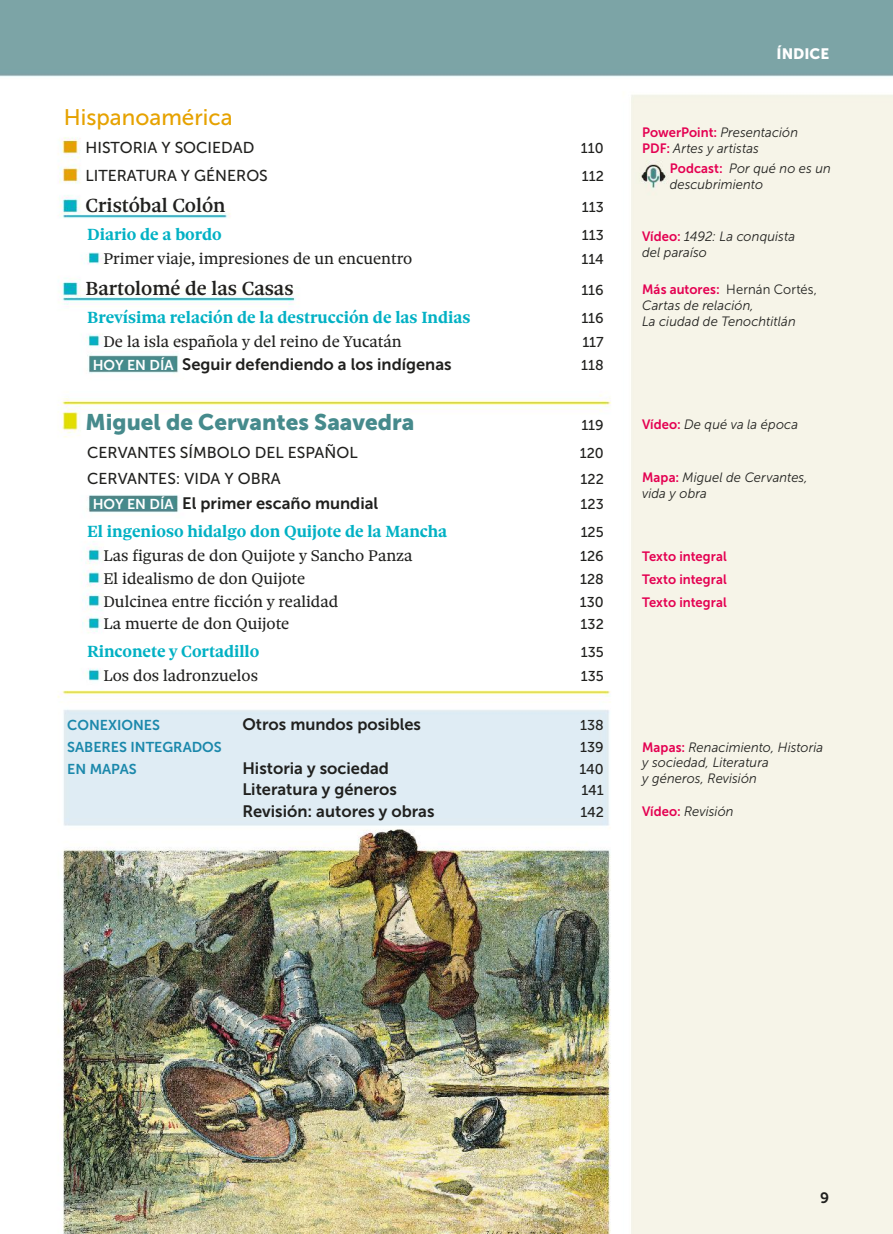
<style>
.page{position:relative;width:893px;height:1234px;background:#fff}
.page>*{position:absolute;margin:0;border:0;box-sizing:border-box;transform-origin:0 0}
.t1{font:22.5px "Museo Sans 900";color:#468a8c}
.t2{font:22.5px "Museo Sans 500";color:#e6a200}
.t3{font:500 20.25px "Sole Serif Text";color:#20201e}
.t4{font:700 17.25px "Sole Serif Text";color:#02b1c4}
.t5{font:16.5px "Sole Serif Text";color:#20201e}
.t6{font:16.5px "Museo Sans 700";color:#20201e}
.t7{font:15.75px "Museo Sans 500";color:#20201e}
.t8{font:15px "Museo Sans 900";color:#fff}
.t9{font:15px "Museo Sans 700";color:#20201e}
.t10{font:14.25px "Museo Sans 500";color:#20201e}
.t11{font:14.25px "Museo Sans 700";color:#1b88ab}
.t12{font:italic 13.5px/15.8px "Museo Sans 300";letter-spacing:.005em;color:#20201e;scale:.96 1}
.t13{font:13.5px/22.6px "Museo Sans 700";letter-spacing:.005em;color:#e40051;text-align:justify;scale:.96 1}
.s1{font-size:14.25px;color:#fff}
.s2{font-family:"Museo Sans 700";font-style:normal;color:#e40051}
.s3{font-style:normal}
</style>
<div class="page">
<img style="left:0;top:0;width:893px;height:1233px">
<h1 class="t2" style="left:64px;top:104px;width:170px">Hispanoamérica</h1>
<p class="t7" style="left:86px;top:139px;width:170px">HISTORIA Y SOCIEDAD</p>
<p class="t10" style="left:581px;top:140px;width:24px">110</p>
<p class="t7" style="left:86px;top:167px;width:184px">LITERATURA Y GÉNEROS</p>
<p class="t10" style="left:582px;top:168px;width:24px">112</p>
<h2 class="t3" style="left:85px;top:198px;width:142px">Cristóbal Colón</h2>
<p class="t10" style="left:582px;top:199px;width:24px">113</p>
<p class="t4" style="left:87px;top:228px;width:136px">Diario de a bordo</p>
<p class="t10" style="left:582px;top:227px;width:24px">113</p>
<p class="t5" style="left:103px;top:253px;width:310px">Primer viaje, impresiones de un encuentro</p>
<p class="t10" style="left:581px;top:251px;width:24px">114</p>
<h2 class="t3" style="left:85px;top:281px;width:210px">Bartolomé de las Casas</h2>
<p class="t10" style="left:581px;top:282px;width:24px">116</p>
<p class="t4" style="left:87px;top:311px;width:385px">Brevísima relación de la destrucción de las Indias</p>
<p class="t10" style="left:581px;top:310px;width:24px">116</p>
<p class="t5" style="left:103px;top:335px;width:300px">De la isla española y del reino de Yucatán</p>
<p class="t10" style="left:582px;top:334px;width:23px">117</p>
<p class="t6" style="left:93px;top:358px;width:360px"><span class="s1">HOY EN DÍA</span> Seguir defendiendo a los indígenas</p>
<p class="t10" style="left:581px;top:356px;width:24px">118</p>
<h1 class="t1" style="left:86px;top:408px;width:330px">Miguel de Cervantes Saavedra</h1>
<p class="t10" style="left:581px;top:416px;width:24px">119</p>
<p class="t7" style="left:87px;top:443px;width:272px">CERVANTES SÍMBOLO DEL ESPAÑOL</p>
<p class="t10" style="left:580px;top:444px;width:26px">120</p>
<p class="t7" style="left:87px;top:469px;width:195px">CERVANTES: VIDA Y OBRA</p>
<p class="t10" style="left:581px;top:470px;width:25px">122</p>
<p class="t6" style="left:93px;top:497px;width:287px"><span class="s1">HOY EN DÍA</span> El primer escaño mundial</p>
<p class="t10" style="left:581px;top:496px;width:25px">123</p>
<p class="t4" style="left:87px;top:525px;width:362px">El ingenioso hidalgo don Quijote de la Mancha</p>
<p class="t10" style="left:581px;top:524px;width:25px">125</p>
<p class="t5" style="left:103px;top:549px;width:311px">Las figuras de don Quijote y Sancho Panza</p>
<p class="t10" style="left:580px;top:548px;width:25px">126</p>
<p class="t5" style="left:103px;top:572px;width:203px">El idealismo de don Quijote</p>
<p class="t10" style="left:580px;top:570px;width:25px">128</p>
<p class="t5" style="left:103px;top:595px;width:236px">Dulcinea entre ficción y realidad</p>
<p class="t10" style="left:580px;top:593px;width:25px">130</p>
<p class="t5" style="left:103px;top:617px;width:187px">La muerte de don Quijote</p>
<p class="t10" style="left:581px;top:616px;width:25px">132</p>
<p class="t4" style="left:87px;top:645px;width:174px">Rinconete y Cortadillo</p>
<p class="t10" style="left:581px;top:644px;width:25px">135</p>
<p class="t5" style="left:103px;top:669px;width:156px">Los dos ladronzuelos</p>
<p class="t10" style="left:581px;top:667px;width:25px">135</p>
<p class="t11" style="left:67px;top:720px;width:94px">CONEXIONES</p>
<p class="t6" style="left:242px;top:718px;width:180px">Otros mundos posibles</p>
<p class="t10" style="left:580px;top:717px;width:25px">138</p>
<p class="t11" style="left:67px;top:741px;width:156px">SABERES INTEGRADOS</p>
<p class="t10" style="left:580px;top:738px;width:25px">139</p>
<p class="t11" style="left:67px;top:763px;width:71px">EN MAPAS</p>
<p class="t6" style="left:242px;top:761px;width:148px">Historia y sociedad</p>
<p class="t10" style="left:580px;top:760px;width:26px">140</p>
<p class="t6" style="left:242px;top:783px;width:156px">Literatura y géneros</p>
<p class="t10" style="left:581px;top:782px;width:24px">141</p>
<p class="t6" style="left:242px;top:805px;width:194px">Revisión: autores y obras</p>
<p class="t10" style="left:580px;top:803px;width:25px">142</p>
<p class="t8" style="left:776px;top:45px;width:54px">ÍNDICE</p>
<p class="t12" style="left:642px;top:126px;width:164px"><span class="s2">PowerPoint:</span> Presentación<br><span class="s2">PDF:</span> Artes y artistas</p>
<p class="t12" style="left:670px;top:162px;width:169px"><span class="s2">Podcast:</span> Por qué no es un descubrimiento</p>
<p class="t12" style="left:642px;top:230px;width:161px"><span class="s2">Vídeo:</span> 1492: La conquista del paraíso</p>
<p class="t12" style="left:642px;top:283px;width:184px"><span class="s2">Más autores:</span> <span class="s3">Hernán Cortés,<br></span>Cartas de relación,<br>La ciudad de Tenochtitlán</p>
<p class="t12" style="left:642px;top:417px;width:164px"><span class="s2">Vídeo:</span> De qué va la época</p>
<p class="t12" style="left:642px;top:471px;width:174px"><span class="s2">Mapa:</span> Miguel de Cervantes, vida y obra</p>
<p class="t13" style="left:642px;top:546px;width:90px">Texto integral Texto integral Texto integral</p>
<p class="t12" style="left:642px;top:740px;width:190px"><span class="s2">Mapas:</span> Renacimiento, Historia y sociedad, Literatura<br>y géneros, Revisión</p>
<p class="t12" style="left:642px;top:804px;width:97px"><span class="s2">Vídeo:</span> Revisión</p>
<p class="t9" style="left:820px;top:1192px;width:11px">9</p>
</div>
